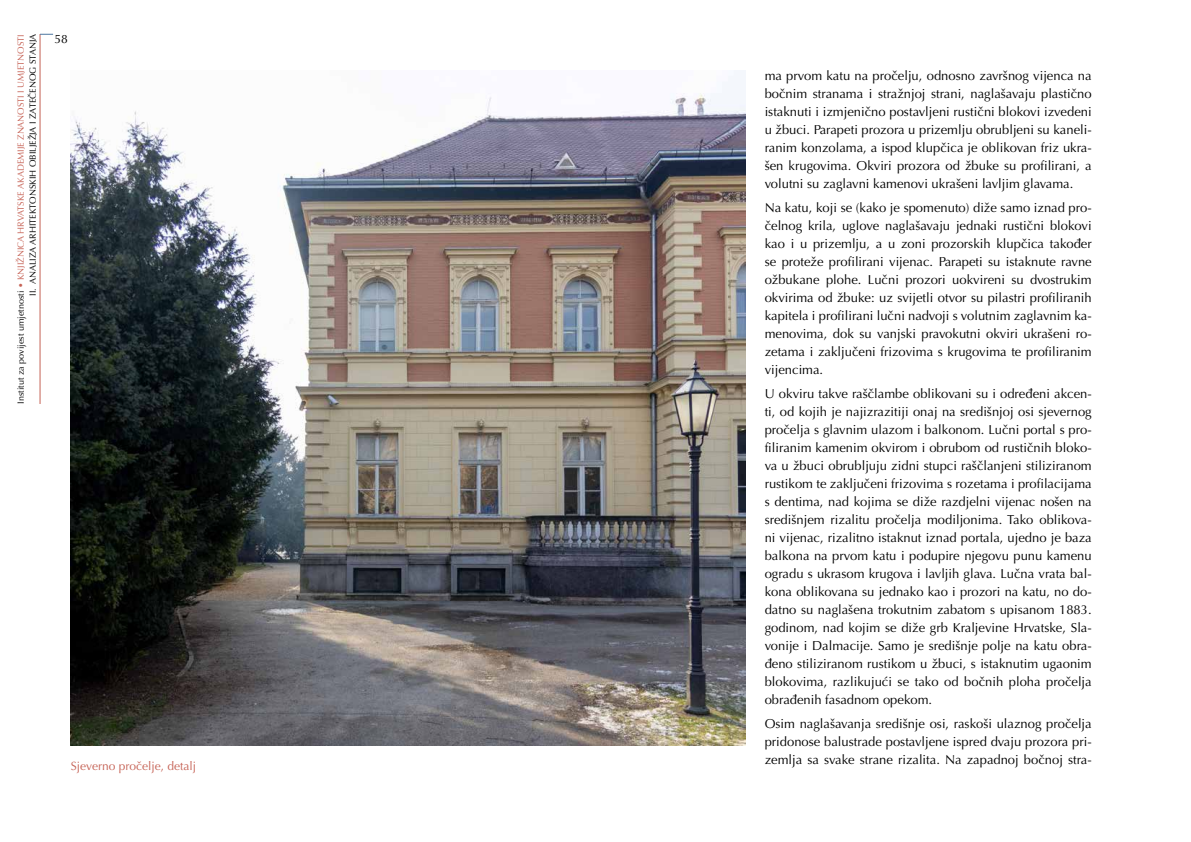
<style>
.page{position:relative;width:1191px;height:842px;background:#fff}
.page>*{position:absolute;margin:0;border:0;box-sizing:border-box;transform-origin:0 0}
.t1{font:13px/18px "Optima LT Pro";color:#000;text-align:justify}
.t2{font:12px "Optima LT Pro";color:#c66356}
.t3{font:12px "Optima LT Pro";color:#000}
.t4{font:9px/11.8px "Optima LT Pro";color:#000;text-align:right}
.s1{color:#c66356}
</style>
<div class="page">
<hr style="left:40px;top:34px;width:1px;height:370px;background:#c66356">
<svg style="left:40px;top:34px;width:13px;height:1px"></svg>
<img style="left:71px;top:71px;width:674px;height:674px">
<p class="t4" style="left:15px;top:404px;width:371px;rotate:-90deg">Institut za povijest umjetnosti <span class="s1">• KNJIŽNICA HRVATSKE AKADEMIJE ZNANOSTI I UMJETNOSTI<br></span>II. ANALIZA ARHITEKTONSKIH OBILJEŽJA I ZATEČENOG STANJA</p>
<p class="t3" style="left:54px;top:31px;width:15px">58</p>
<p class="t2" style="left:71px;top:758px;width:127px">Sjeverno pročelje, detalj</p>
<p class="t1" style="left:764px;top:67px;width:328px">ma prvom katu na pročelju, odnosno završnog vijenca na bočnim stranama i stražnjoj strani, naglašavaju plastično istaknuti i izmjenično postavljeni rustični blokovi izvedeni u žbuci. Parapeti prozora u prizemlju obrubljeni su kaneli&shy;ranim konzolama, a ispod klupčica je oblikovan friz ukra&shy;šen krugovima. Okviri prozora od žbuke su profilirani, a volutni su zaglavni kamenovi ukrašeni lavljim glavama.</p>
<p class="t1" style="left:764px;top:199px;width:328px">Na katu, koji se (kako je spomenuto) diže samo iznad pro&shy;čelnog krila, uglove naglašavaju jednaki rustični blokovi kao i u prizemlju, a u zoni prozorskih klupčica također se proteže profilirani vijenac. Parapeti su istaknute ravne ožbukane plohe. Lučni prozori uokvireni su dvostrukim okvirima od žbuke: uz svijetli otvor su pilastri profiliranih kapitela i profilirani lučni nadvoji s volutnim zaglavnim ka&shy;menovima, dok su vanjski pravokutni okviri ukrašeni ro&shy;zetama i zaključeni frizovima s krugovima te profiliranim vijencima.</p>
<p class="t1" style="left:764px;top:384px;width:328px">U okviru takve raščlambe oblikovani su i određeni akcen&shy;ti, od kojih je najizrazitiji onaj na središnjoj osi sjevernog pročelja s glavnim ulazom i balkonom. Lučni portal s pro&shy;filiranim kamenim okvirom i obrubom od rustičnih bloko&shy;va u žbuci obrubljuju zidni stupci raščlanjeni stiliziranom rustikom te zaključeni frizovima s rozetama i profilacijama s dentima, nad kojima se diže razdjelni vijenac nošen na središnjem rizalitu pročelja modiljonima. Tako oblikova&shy;ni vijenac, rizalitno istaknut iznad portala, ujedno je baza balkona na prvom katu i podupire njegovu punu kamenu ogradu s ukrasom krugova i lavljih glava. Lučna vrata bal&shy;kona oblikovana su jednako kao i prozori na katu, no do&shy;datno su naglašena trokutnim zabatom s upisanom 1883. godinom, nad kojim se diže grb Kraljevine Hrvatske, Sla&shy;vonije i Dalmacije. Samo je središnje polje na katu obra&shy;đeno stiliziranom rustikom u žbuci, s istaknutim ugaonim blokovima, razlikujući se tako od bočnih ploha pročelja obrađenih fasadnom opekom.</p>
<p class="t1" style="left:764px;top:714px;width:328px">Osim naglašavanja središnje osi, raskoši ulaznog pročelja pridonose balustrade postavljene ispred dvaju prozora pri&shy;zemlja sa svake strane rizalita. Na zapadnoj bočnoj stra-</p>
</div>
